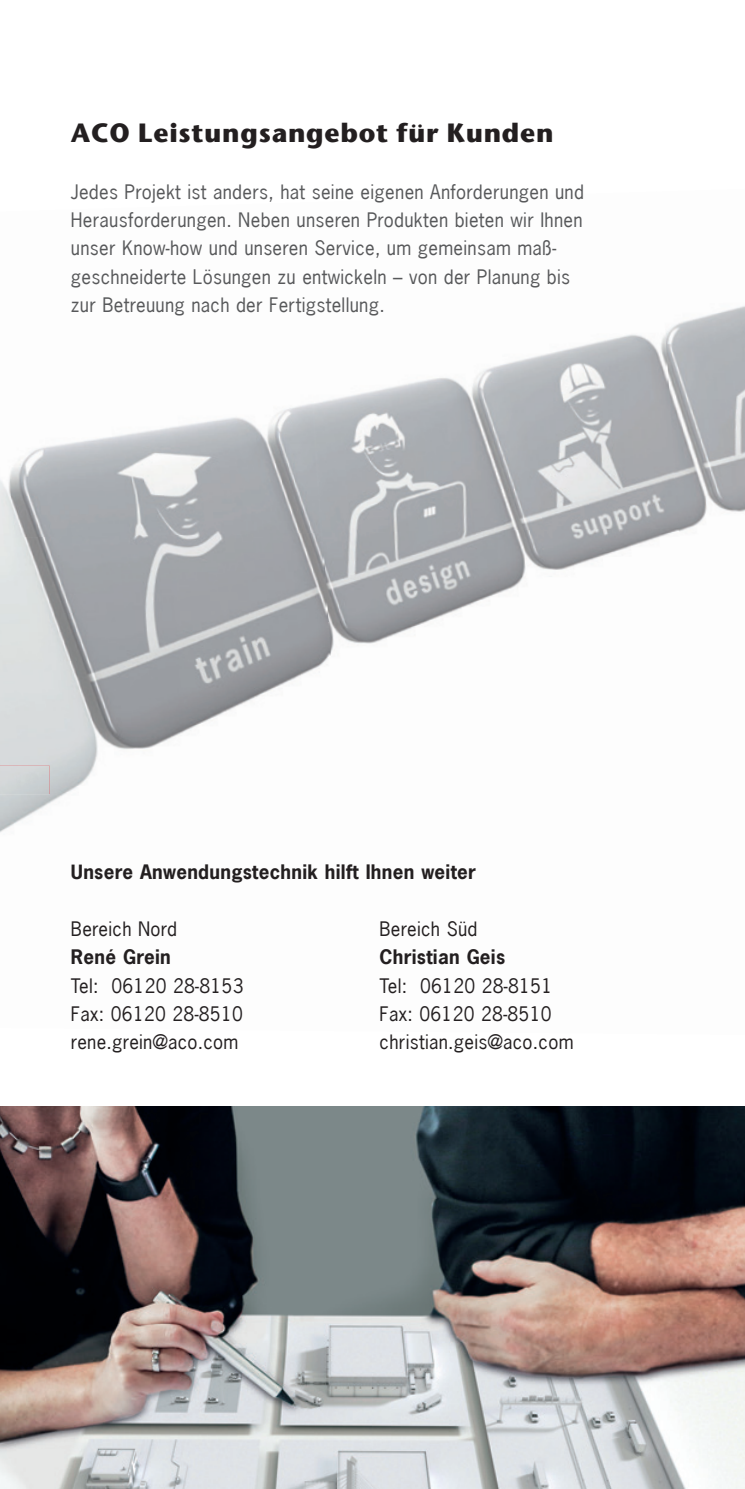
<style>
.page{position:relative;width:745px;height:1489px;background:#fff}
.page>*{position:absolute;margin:0;border:0;box-sizing:border-box;transform-origin:0 0}
.t1{font:700 26.25px "Stone Sans";letter-spacing:.03em;color:#231f20}
.t2{font:18.75px/28.2px "News Gothic";letter-spacing:.015em;color:#57585a}
.t3{font:18.75px/28.2px "News Gothic";letter-spacing:.015em;color:#231f20;text-align:justify}
.t4{font:700 18.75px "News Gothic";letter-spacing:.015em;color:#231f20}
</style>
<div class="page">
<img style="left:0;top:406px;width:300px;height:127px">
<img style="left:300px;top:334px;width:355px;height:199px">
<img style="left:655px;top:306px;width:89px;height:222px">
<img style="left:0;top:533px;width:322px;height:300px">
<img style="left:322px;top:528px;width:368px;height:137px">
<img style="left:0;top:765px;width:50px;height:29px">
<img style="left:12px;top:772px;width:26px;height:16px">
<img style="left:0;top:1106px;width:744px;height:382px">
<h1 class="t1" style="left:71px;top:117px;width:484px">ACO Leistungsangebot für Kunden</h1>
<p class="t2" style="left:71px;top:177px;width:514px">Jedes Projekt ist anders, hat seine eigenen Anforderungen und Herausforderungen. Neben unseren Produkten bieten wir Ihnen unser Know-how und unseren Service, um gemeinsam maß&shy;geschneiderte Lösungen zu entwickeln – von der Planung bis zur Betreuung nach der Fertigstellung.</p>
<p class="t4" style="left:71px;top:859px;width:406px">Unsere Anwendungstechnik hilft Ihnen weiter</p>
<p class="t3" style="left:71px;top:914px;width:108px">Bereich Nord</p>
<p class="t4" style="left:71px;top:944px;width:101px">René Grein</p>
<p class="t3" style="left:71px;top:971px;width:174px">Tel: 06120 28-8153<br>Fax: 06120 28-8510 rene.grein@aco.com</p>
<p class="t3" style="left:379px;top:914px;width:99px">Bereich Süd</p>
<p class="t4" style="left:379px;top:944px;width:127px">Christian Geis</p>
<p class="t3" style="left:379px;top:971px;width:195px;text-align:left">Tel: 06120 28-8151<br>Fax: 06120 28-8510 christian.geis@aco.com</p>
</div>
